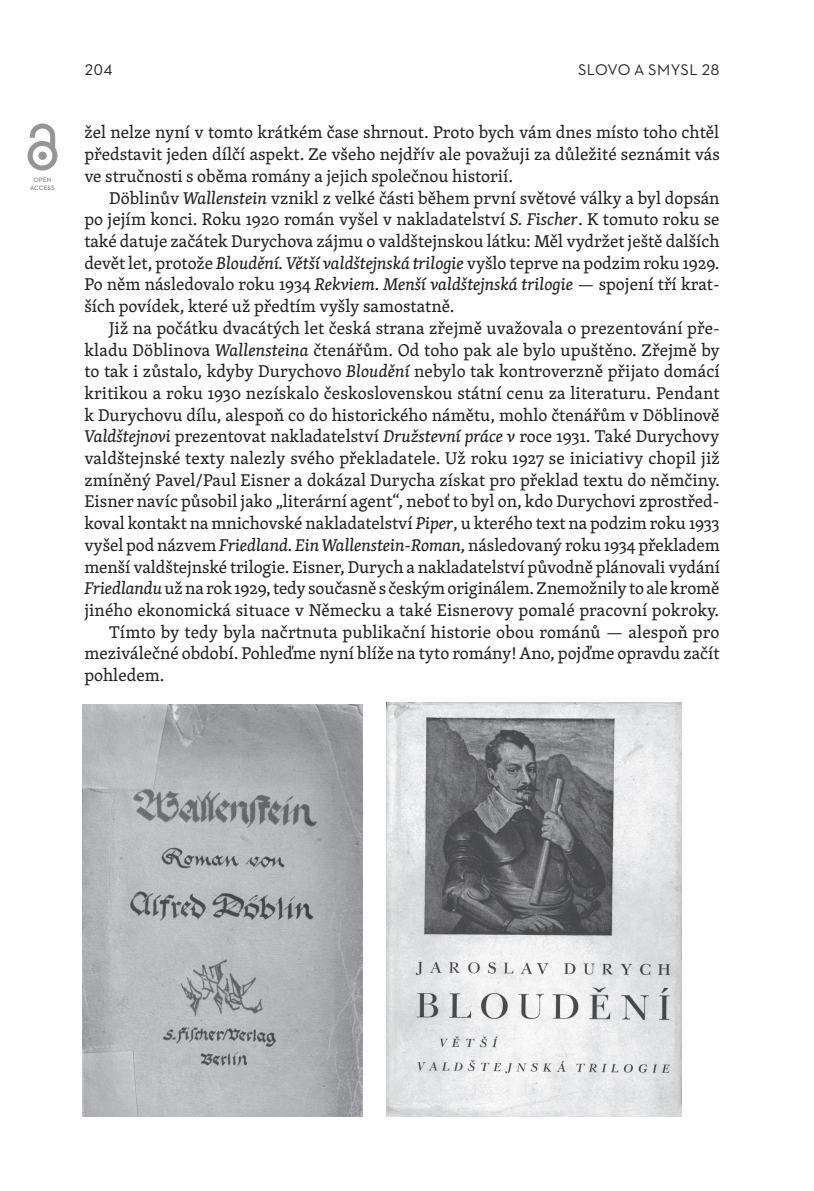
<style>
.page{position:relative;width:814px;height:1191px;background:#fff}
.page>*{position:absolute;margin:0;border:0;box-sizing:border-box;transform-origin:0 0}
.t1{font:17.5px/21.7px "Skolar PE";color:#231f20;text-align:justify}
.t2{font:15.75px "Neutraface 2 Text";letter-spacing:.015em;color:#231f20}
.t3{font:600 6.48px/8.8px "Neutraface 2 Text";letter-spacing:.01em;color:#808285;text-align:center}
.s1{font-style:italic}
</style>
<div class="page">
<img style="left:387px;top:703px;width:294px;height:413px">
<img style="left:83px;top:704px;width:279px;height:412px">
<img style="left:27px;top:123px;width:31px;height:48px">
<p class="t3" style="left:30px;top:175px;width:26px">OPEN<br>ACCESS</p>
<p class="t2" style="left:84px;top:60px;width:30px">204</p>
<p class="t2" style="left:578px;top:60px;width:143px">SLOVO A SMYSL 28</p>
<p class="t1" style="left:84px;top:121px;width:637px">žel nelze nyní v tomto krátkém čase shrnout. Proto bych vám dnes místo toho chtěl představit jeden dílčí aspekt. Ze všeho nejdřív ale považuji za důležité seznámit vás ve stručnosti s oběma romány a jejich společnou historií.</p>
<p class="t1" style="left:84px;top:186px;width:636px;text-indent:25px">Döblinův <span class="s1">Wallenstein</span> vznikl z velké části během první světové války a byl dopsán po jejím konci. Roku 1920 román vyšel v nakladatelství <span class="s1">S. Fischer</span>. K tomuto roku se také datuje začátek Durychova zájmu o valdštejnskou látku: Měl vydržet ještě dalších devět let, protože <span class="s1">Bloudění. Větší valdštejnská trilogie</span> vyšlo teprve na podzim roku 1929.<br>Po něm následovalo roku 1934 <span class="s1">Rekviem. Menší valdštejnská trilogie</span> — spojení tří krat&shy;ších povídek, které už předtím vyšly samostatně.</p>
<p class="t1" style="left:109px;top:316px;width:612px">Již na počátku dvacátých let česká strana zřejmě uvažovala o prezentování pře-</p>
<p class="t1" style="left:84px;top:338px;width:637px">kladu Döblinova <span class="s1">Wallensteina</span> čtenářům. Od toho pak ale bylo upuštěno. Zřejmě by</p>
<p class="t1" style="left:84px;top:360px;width:637px">to tak i zůstalo, kdyby Durychovo <span class="s1">Bloudění</span> nebylo tak kontroverzně přijato domácí</p>
<p class="t1" style="left:84px;top:382px;width:636px">kritikou a roku 1930 nezískalo československou státní cenu za literaturu. Pendant</p>
<p class="t1" style="left:84px;top:403px;width:636px">k Durychovu dílu, alespoň co do historického námětu, mohlo čtenářům v Döblinově</p>
<p class="t1" style="left:84px;top:425px;width:636px"><span class="s1">Valdštejnovi</span> prezentovat nakladatelství <span class="s1">Družstevní práce v</span> roce 1931. Také Durychovy</p>
<p class="t1" style="left:84px;top:447px;width:637px">valdštejnské texty nalezly svého překladatele. Už roku 1927 se iniciativy chopil již</p>
<p class="t1" style="left:84px;top:468px;width:637px">zmíněný Pavel/Paul Eisner a dokázal Durycha získat pro překlad textu do němčiny.</p>
<p class="t1" style="left:84px;top:490px;width:636px">Eisner navíc působil jako „literární agent“, neboť to byl on, kdo Durychovi zprostřed-</p>
<p class="t1" style="left:84px;top:512px;width:636px">koval kontakt na mnichovské nakladatelství <span class="s1">Piper</span>, u kterého text na podzim roku 1933</p>
<p class="t1" style="left:84px;top:533px;width:637px">vyšel pod názvem <span class="s1">Friedland. Ein Wallenstein-Roman,</span> následovaný roku 1934 překladem</p>
<p class="t1" style="left:84px;top:555px;width:637px">menší valdštejnské trilogie. Eisner, Durych a nakladatelství původně plánovali vydání</p>
<p class="t1" style="left:84px;top:577px;width:636px"><span class="s1">Friedlandu</span> už na rok 1929, tedy současně s českým originálem. Znemožnily to ale kromě</p>
<p class="t1" style="left:84px;top:599px;width:636px">jiného ekonomická situace v Německu a také Eisnerovy pomalé pracovní pokroky.</p>
<p class="t1" style="left:109px;top:620px;width:612px">Tímto by tedy byla načrtnuta publikační historie obou románů — alespoň pro</p>
<p class="t1" style="left:84px;top:642px;width:636px">meziválečné období. Pohleďme nyní blíže na tyto romány! Ano, pojďme opravdu začít</p>
<p class="t1" style="left:84px;top:664px;width:82px">pohledem.</p>
</div>
